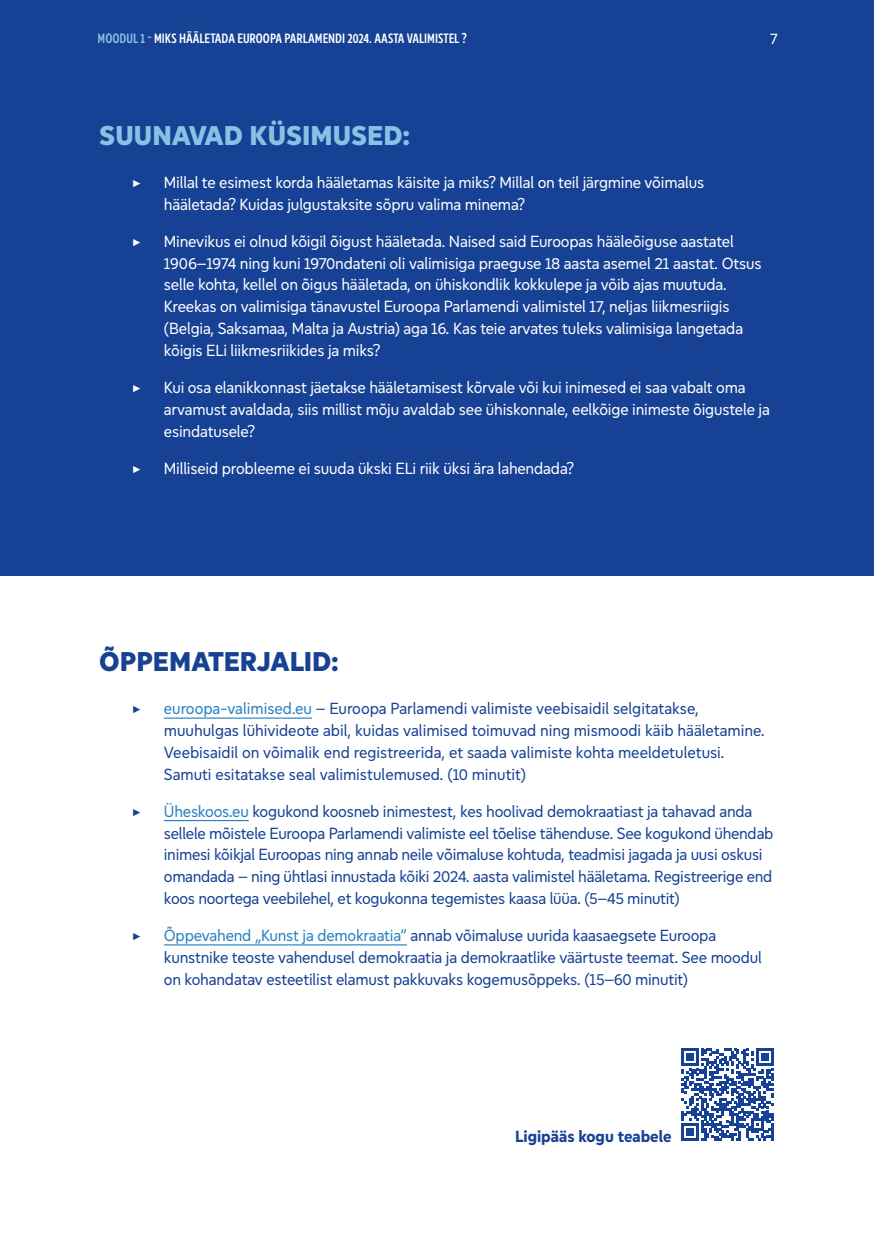
<style>
.page{position:relative;width:874px;height:1241px;background:#fff}
.page>*{position:absolute;margin:0;border:0;box-sizing:border-box;transform-origin:0 0}
.t1{font:800 28px "Europea Eco";color:#87c2e4}
.t2{font:800 28px "Europea Eco";color:#164194}
.t3{font:16.62px/21.9px "Europea Eco";letter-spacing:-.01em;color:#164194}
.t4{font:16.62px/21.9px "Europea Eco";letter-spacing:-.01em;color:#fff}
.t5{font:700 16.62px "Europea Eco";color:#164194}
.t6{font:15.75px "Europea Eco";color:#fff}
.t7{font:600 14px "Europea Narrow";color:#fff}
.s1{color:#87c2e4}
.s2{color:#2581c4}
</style>
<div class="page">
<div style="left:0;top:0;width:873px;height:575px;background:#164194"></div>
<hr style="left:164px;top:717px;width:148px;height:1px;background:#2581c4">
<hr style="left:164px;top:819px;width:84px;height:2px;background:#2581c4">
<hr style="left:164px;top:944px;width:242px;height:1px;background:#2581c4">
<svg style="left:681px;top:1048px;width:92px;height:92px"></svg>
<hr style="left:770px;top:1122px;width:3px;height:18px;background:#164194">
<p class="t7" style="left:98px;top:28px;width:370px"><span class="s1">MOODUL 1 -</span> MIKS HÄÄLETADA EUROOPA PARLAMENDI 2024. AASTA VALIMISTEL ?</p>
<p class="t6" style="left:769px;top:27px;width:10px">7</p>
<h1 class="t1" style="left:99px;top:114px;width:312px">SUUNAVAD KÜSIMUSED:</h1>
<p class="t4" style="left:132px;top:170px;width:10px">▶</p>
<p class="t4" style="left:164px;top:170px;width:541px">Millal te esimest korda hääletamas käisite ja miks? Millal on teil järgmine võimalus hääletada? Kuidas julgustaksite sõpru valima minema?</p>
<p class="t4" style="left:132px;top:229px;width:10px">▶</p>
<p class="t4" style="left:164px;top:229px;width:599px">Minevikus ei olnud kõigil õigust hääletada. Naised said Euroopas hääleõiguse aastatel 1906–1974 ning kuni 1970ndateni oli valimisiga praeguse 18 aasta asemel 21 aastat. Otsus selle kohta, kellel on õigus hääletada, on ühiskondlik kokkulepe ja võib ajas muutuda.<br>Kreekas on valimisiga tänavustel Euroopa Parlamendi valimistel 17, neljas liikmesriigis (Belgia, Saksamaa, Malta ja Austria) aga 16. Kas teie arvates tuleks valimisiga langetada kõigis ELi liikmesriikides ja miks?</p>
<p class="t4" style="left:132px;top:375px;width:10px">▶</p>
<p class="t4" style="left:164px;top:375px;width:607px">Kui osa elanikkonnast jäetakse hääletamisest kõrvale või kui inimesed ei saa vabalt oma arvamust avaldada, siis millist mõju avaldab see ühiskonnale, eelkõige inimeste õigustele ja esindatusele?</p>
<p class="t4" style="left:132px;top:455px;width:10px">▶</p>
<p class="t4" style="left:164px;top:455px;width:411px">Milliseid probleeme ei suuda ükski ELi riik üksi ära lahendada?</p>
<h1 class="t2" style="left:99px;top:640px;width:241px">ÕPPEMATERJALID:</h1>
<p class="t3" style="left:132px;top:696px;width:10px">▶</p>
<p class="t3" style="left:164px;top:696px;width:602px"><span class="s2">euroopa-valimised.eu</span> – Euroopa Parlamendi valimiste veebisaidil selgitatakse, muuhulgas lühivideote abil, kuidas valimised toimuvad ning mismoodi käib hääletamine.<br>Veebisaidil on võimalik end registreerida, et saada valimiste kohta meeldetuletusi.<br>Samuti esitatakse seal valimistulemused. (10 minutit)</p>
<p class="t3" style="left:132px;top:798px;width:10px">▶</p>
<p class="t3" style="left:164px;top:798px;width:610px"><span class="s2">Üheskoos.eu</span> kogukond koosneb inimestest, kes hoolivad demokraatiast ja tahavad anda sellele mõistele Euroopa Parlamendi valimiste eel tõelise tähenduse. See kogukond ühendab inimesi kõikjal Euroopas ning annab neile võimaluse kohtuda, teadmisi jagada ja uusi oskusi omandada – ning ühtlasi innustada kõiki 2024. aasta valimistel hääletama. Registreerige end koos noortega veebilehel, et kogukonna tegemistes kaasa lüüa. (5–45 minutit)</p>
<p class="t3" style="left:132px;top:923px;width:10px">▶</p>
<p class="t3" style="left:164px;top:923px;width:599px"><span class="s2">Õppevahend „Kunst ja demokraatia“</span> annab võimaluse uurida kaasaegsete Euroopa kunstnike teoste vahendusel demokraatia ja demokraatlike väärtuste teemat. See moodul on kohandatav esteetilist elamust pakkuvaks kogemusõppeks. (15–60 minutit)</p>
<p class="t5" style="left:515px;top:1123px;width:158px">Ligipääs kogu teabele</p>
</div>
